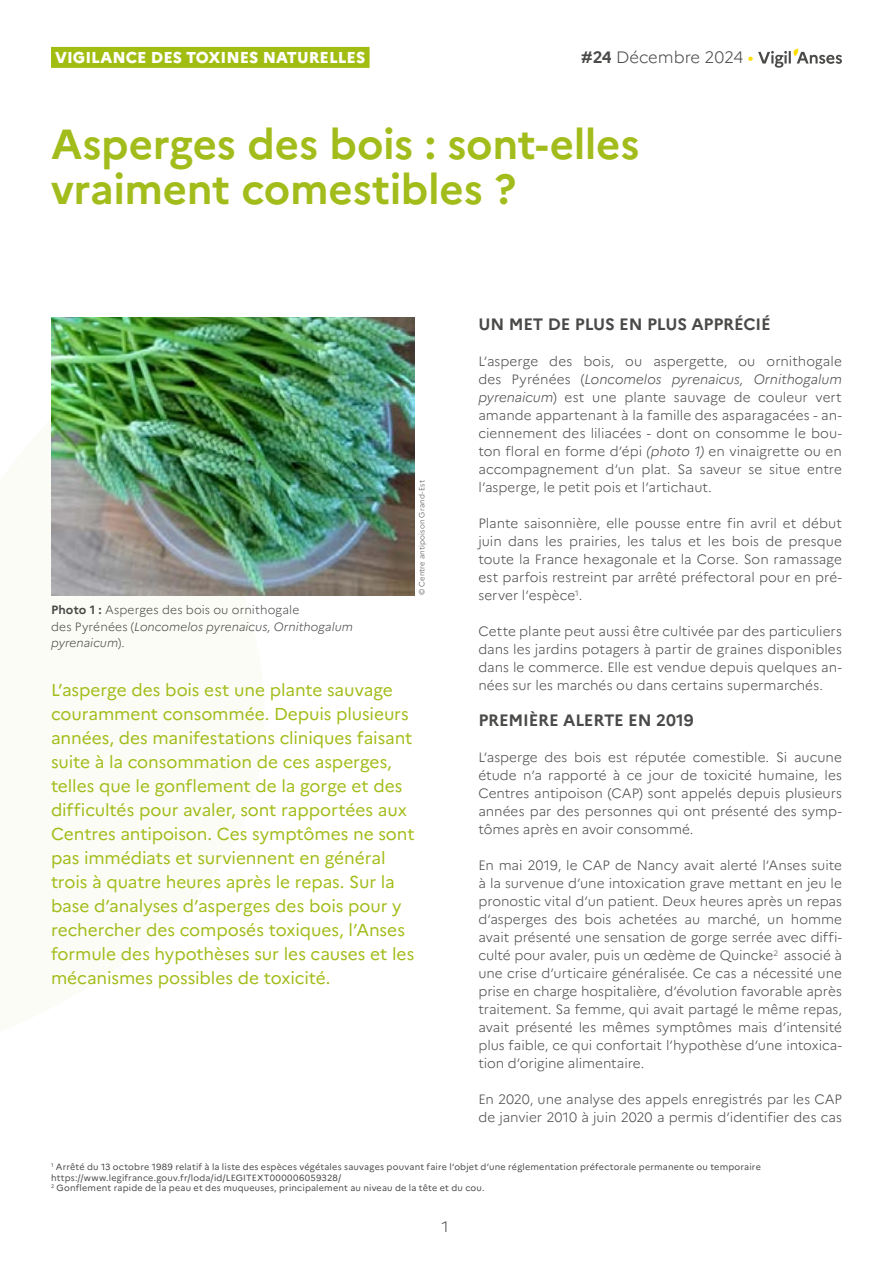
<style>
.page{position:relative;width:893px;height:1263px;background:#fff}
.page>*{position:absolute;margin:0;border:0;box-sizing:border-box;transform-origin:0 0}
.t1{font:700 42px/45px "Marianne";letter-spacing:-.01em;color:#a2bd1b}
.t2{font:17.25px/24px "Marianne";letter-spacing:-.005em;color:#a2bd1b}
.t3{font:700 16.5px "Marianne";letter-spacing:-.01em;color:#4a4a49}
.t4{font:300 16.5px "Marianne";color:#4a4a49}
.t5{font:800 15.75px "Marianne";color:#fff}
.t6{font:300 15px "Marianne";color:#4a4a49}
.t7{font:300 13.5px/18px "Marianne";color:#4a4a49;text-align:justify}
.t8{font:italic 300 12px/16.5px "Marianne";letter-spacing:.005em;color:#4a4a49}
.t9{font:9px/10.5px "Marianne";letter-spacing:.02em;color:#4a4a49}
.t10{font:300 7.5px "Marianne";letter-spacing:.02em;color:#4a4a49}
.s1{font-weight:700}
.s2{font-weight:400;color:#fd0}
.s3{font-weight:700;font-style:normal}
.s4{font-style:normal}
.s5{font-style:italic}
</style>
<div class="page">
<img style="left:51px;top:317px;width:364px;height:278px">
<div style="left:51px;top:47px;width:319px;height:21px;background:#a2bd12"></div>
<svg style="left:758px;top:49px;width:84px;height:19px"></svg>
<p class="t5" style="left:55px;top:45px;width:312px">VIGILANCE DES TOXINES NATURELLES</p>
<p class="t4" style="left:581px;top:45px;width:174px"><span class="s1">#24</span> Décembre 2024 <span class="s2">•</span></p>
<h1 class="t1" style="left:51px;top:118px;width:590px">Asperges des bois : sont-elles vraiment comestibles ?</h1>
<p class="t8" style="left:51px;top:600px;width:303px"><span class="s3">Photo 1 :</span> <span class="s4">Asperges des bois ou ornithogale<br>des Pyrénées (</span>Loncomelos pyrenaicus, Ornithogalum pyrenaicum<span class="s4">).</span></p>
<p class="t10" style="left:416px;top:595px;width:117px;rotate:-90deg">© Centre antipoison Grand-Est</p>
<p class="t2" style="left:51px;top:676px;width:365px">L’asperge des bois est une plante sauvage couramment consommée. Depuis plusieurs années, des manifestations cliniques faisant suite à la consommation de ces asperges, telles que le gonflement de la gorge et des difficultés pour avaler, sont rapportées aux Centres antipoison. Ces symptômes ne sont pas immédiats et surviennent en général trois à quatre heures après le repas. Sur la base d’analyses d’asperges des bois pour y rechercher des composés toxiques, l’Anses formule des hypothèses sur les causes et les mécanismes possibles de toxicité.</p>
<p class="t3" style="left:478px;top:311px;width:294px">UN MET DE PLUS EN PLUS APPRÉCIÉ</p>
<p class="t7" style="left:478px;top:351px;width:365px">L’asperge des bois, ou aspergette, ou ornithogale des Pyrénées (<span class="s5">Loncomelos pyrenaicus, Ornithogalum pyrenaicum</span>) est une plante sauvage de couleur vert amande appartenant à la famille des asparagacées - an&shy;ciennement des liliacées - dont on consomme le bou&shy;ton floral en forme d’épi <span class="s5">(photo 1)</span> en vinaigrette ou en accompagnement d’un plat. Sa saveur se situe entre l’asperge, le petit pois et l’artichaut.</p>
<p class="t7" style="left:478px;top:513px;width:365px">Plante saisonnière, elle pousse entre fin avril et début juin dans les prairies, les talus et les bois de presque toute la France hexagonale et la Corse. Son ramassage est parfois restreint par arrêté préfectoral pour en pré&shy;server l’espèce<sup>1</sup>.</p>
<p class="t7" style="left:478px;top:621px;width:365px">Cette plante peut aussi être cultivée par des particuliers dans les jardins potagers à partir de graines disponibles dans le commerce. Elle est vendue depuis quelques an&shy;nées sur les marchés ou dans certains supermarchés.</p>
<p class="t3" style="left:478px;top:707px;width:217px">PREMIÈRE ALERTE EN 2019</p>
<p class="t7" style="left:478px;top:747px;width:365px">L’asperge des bois est réputée comestible. Si aucune étude n’a rapporté à ce jour de toxicité humaine, les Centres antipoison (CAP) sont appelés depuis plusieurs années par des personnes qui ont présenté des symp&shy;tômes après en avoir consommé.</p>
<p class="t7" style="left:478px;top:855px;width:365px">En mai 2019, le CAP de Nancy avait alerté l’Anses suite à la survenue d’une intoxication grave mettant en jeu le pronostic vital d’un patient. Deux heures après un repas d’asperges des bois achetées au marché, un homme avait présenté une sensation de gorge serrée avec diffi&shy;culté pour avaler, puis un œdème de Quincke<sup>2</sup> associé à une crise d’urticaire généralisée. Ce cas a nécessité une prise en charge hospitalière, d’évolution favorable après traitement. Sa femme, qui avait partagé le même repas, avait présenté les mêmes symptômes mais d’intensité plus faible, ce qui confortait l’hypothèse d’une intoxica&shy;tion d’origine alimentaire.</p>
<p class="t7" style="left:478px;top:1089px;width:365px">En 2020, une analyse des appels enregistrés par les CAP de janvier 2010 à juin 2020 a permis d’identifier des cas</p>
<p class="t9" style="left:51px;top:1161px;width:711px"><sup>1</sup> Arrêté du 13 octobre 1989 relatif à la liste des espèces végétales sauvages pouvant faire l’objet d’une réglementation préfectorale permanente ou temporaire https://www.legifrance.gouv.fr/loda/id/LEGITEXT000006059328/<br><sup>2</sup> Gonflement rapide de la peau et des muqueuses, principalement au niveau de la tête et du cou.</p>
<p class="t6" style="left:442px;top:1215px;width:8px">1</p>
</div>
